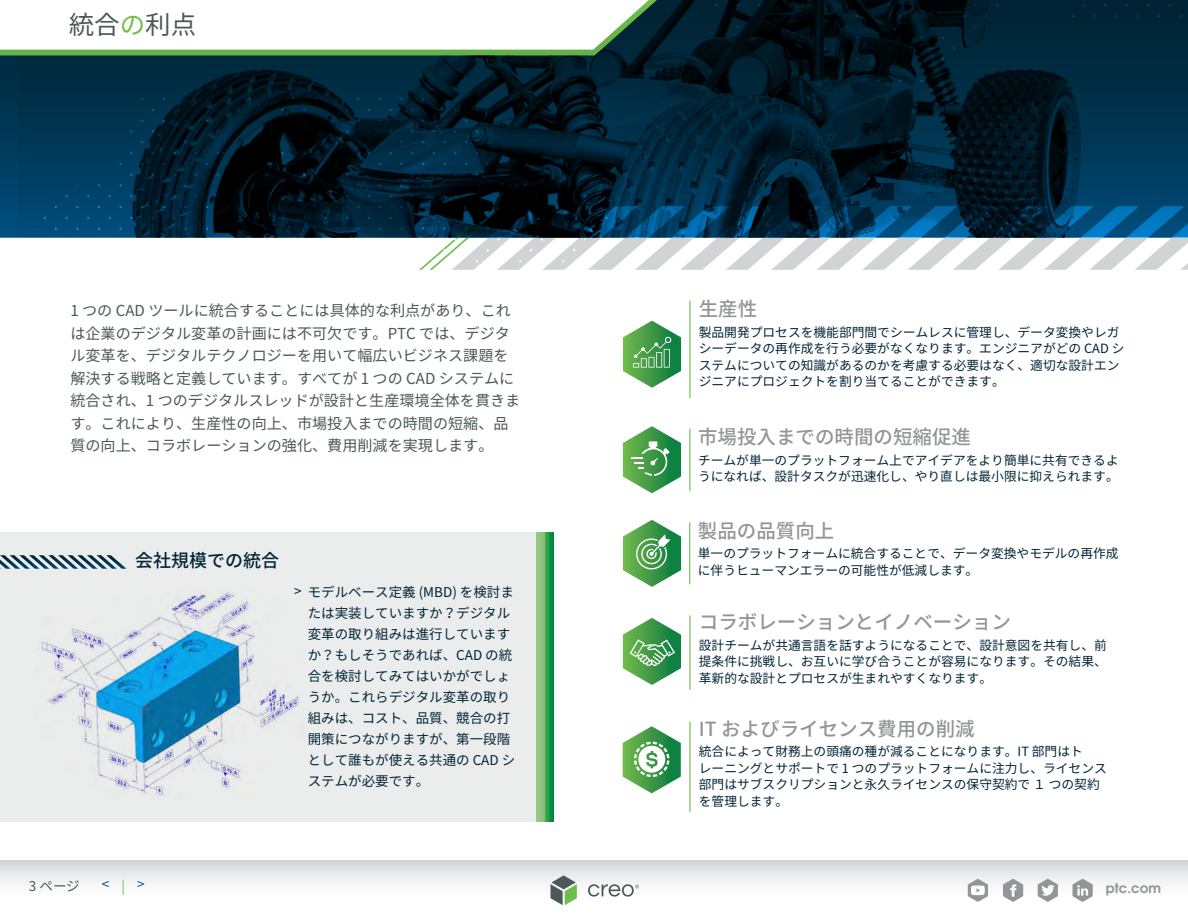
<style>
.page{position:relative;width:1188px;height:918px;background:#fff}
.page>*{position:absolute;margin:0;border:0;box-sizing:border-box;transform-origin:0 0}
.t1{font:25.5px "Noto Sans CJ Kjp";color:#4d5859}
.t2{font:500 19.5px "Noto Sans CJ Kjp";color:#939598}
.t3{font:500 18px "Noto Sans CJ Kjp";color:#022537}
.t4{font:15.15px/22.5px "Noto Sans CJ Kjp";color:#4d5859}
.t5{font:13.5px/21px "Noto Sans CJ Kjp";color:#022537}
.t6{font:700 13.5px "Te X Gyre Adventor";color:#939598}
.t7{font:13.5px "Noto Sans CJ Kjp";color:#4d5859}
.t8{font:13.5px "Noto Sans CJ Kjp";color:#00548a}
.t9{font:12.75px/16.5px "Noto Sans CJ Kjp";color:#022537}
.s1{color:#6ebe4b}
</style>
<div class="page">
<div style="left:0;top:861px;width:1188px;height:41px;background:linear-gradient(to bottom,#d9dadc,#fff)"></div>
<svg style="left:1073px;top:879px;width:20px;height:23px"></svg>
<svg style="left:1003px;top:879px;width:20px;height:23px"></svg>
<svg style="left:1038px;top:879px;width:20px;height:23px"></svg>
<svg style="left:968px;top:879px;width:20px;height:23px"></svg>
<svg style="left:588px;top:884px;width:51px;height:13px"></svg>
<svg style="left:551px;top:875px;width:26px;height:30px"></svg>
<div style="left:0;top:532px;width:545px;height:289px;background:#ebecec"></div>
<img style="left:19px;top:0;width:1169px;height:238px">
<svg style="left:638px;top:206px;width:270px;height:64px"></svg>
<svg style="left:547px;top:206px;width:91px;height:64px"></svg>
<svg style="left:908px;top:206px;width:280px;height:64px"></svg>
<svg style="left:419px;top:206px;width:128px;height:64px"></svg>
<svg style="left:0;top:555px;width:48px;height:14px"></svg>
<svg style="left:48px;top:555px;width:39px;height:14px"></svg>
<svg style="left:87px;top:555px;width:39px;height:14px"></svg>
<img style="left:41px;top:592px;width:258px;height:206px">
<hr style="left:689px;top:301px;width:2px;height:97px;background:#6ebe4b">
<svg style="left:537px;top:532px;width:16px;height:289px;background:#56ad63"></svg>
<svg style="left:623px;top:321px;width:58px;height:67px"></svg>
<hr style="left:689px;top:429px;width:1px;height:62px;background:#6ebe4b">
<svg style="left:623px;top:520px;width:58px;height:67px"></svg>
<svg style="left:623px;top:618px;width:58px;height:67px"></svg>
<hr style="left:689px;top:522px;width:1px;height:62px;background:#6ebe4b">
<svg style="left:623px;top:726px;width:58px;height:67px"></svg>
<hr style="left:689px;top:615px;width:2px;height:75px;background:#6ebe4b">
<hr style="left:689px;top:722px;width:2px;height:90px;background:#6ebe4b">
<svg style="left:623px;top:426px;width:58px;height:67px"></svg>
<h1 class="t1" style="left:69px;top:10px;width:129px">統合<span class="s1">の</span>利点</h1>
<p class="t4" style="left:70px;top:300px;width:442px">1 つの CAD ツールに統合することには具体的な利点があり、これ</p>
<h2 class="t2" style="left:699px;top:298px;width:60px">生産性</h2>
<p class="t4" style="left:70px;top:322px;width:451px">は企業のデジタル変革の計画には不可欠です。PTC では、デジタル変革を、デジタルテクノロジーを用いて幅広いビジネス課題を解決する戦略と定義しています。すべてが 1 つの CAD システムに統合され、1 つのデジタルスレッドが設計と生産環境全体を貫きます。これにより、生産性の向上、市場投入までの時間の短縮、品質の向上、コラボレーションの強化、費用削減を実現します。</p>
<p class="t9" style="left:699px;top:324px;width:427px">製品開発プロセスを機能部門間でシームレスに管理し、データ変換やレガシーデータの再作成を行う必要がなくなります。エンジニアがどの CAD システムについての知識があるのかを考慮する必要はなく、適切な設計エンジニアにプロジェクトを割り当てることができます。</p>
<h2 class="t2" style="left:698px;top:426px;width:274px">市場投入までの時間の短縮促進</h2>
<p class="t9" style="left:698px;top:452px;width:422px">チームが単一のプラットフォーム上でアイデアをより簡単に共有できるようになれば、設計タスクが迅速化し、やり直しは最小限に抑えられます。</p>
<h2 class="t2" style="left:698px;top:520px;width:138px">製品の品質向上</h2>
<p class="t9" style="left:698px;top:546px;width:422px">単一のプラットフォームに統合することで、データ変換やモデルの再作成に伴うヒューマンエラーの可能性が低減します。</p>
<h2 class="t2" style="left:699px;top:611px;width:314px">コラボレーションとイノベーション</h2>
<p class="t9" style="left:699px;top:637px;width:410px;text-align:justify">設計チームが共通言語を話すようになることで、設計意図を共有し、前提条件に挑戦し、お互いに学び合うことが容易になります。その結果、革新的な設計とプロセスが生まれやすくなります。</p>
<h2 class="t2" style="left:699px;top:718px;width:277px">IT およびライセンス費用の削減</h2>
<p class="t9" style="left:699px;top:744px;width:410px">統合によって財務上の頭痛の種が減ることになります。IT 部門はト<br>レーニングとサポートで 1 つのプラットフォームに注力し、ライセンス部門はサブスクリプションと永久ライセンスの保守契約で １ つの契約を管理します。</p>
<h3 class="t3" style="left:135px;top:551px;width:145px">会社規模での統合</h3>
<p class="t5" style="left:308px;top:582px;width:209px">モデルベース定義 (MBD) を検討または実装していますか？デジタル変革の取り組みは進行していますか？もしそうであれば、CAD の統合を検討してみてはいかがでしょうか。これらデジタル変革の取り組みは、コスト、品質、競合の打開策につながりますが、第一段階として誰もが使える共通の CAD システムが必要です。</p>
<p class="t5" style="left:294px;top:580px;width:9px">&gt;</p>
<p class="t7" style="left:29px;top:878px;width:52px">3 ページ</p>
<p class="t8" style="left:102px;top:877px;width:44px">&lt; <span class="s1">|</span> &gt;</p>
<p class="t6" style="left:1106px;top:876px;width:57px">ptc.com</p>
</div>
